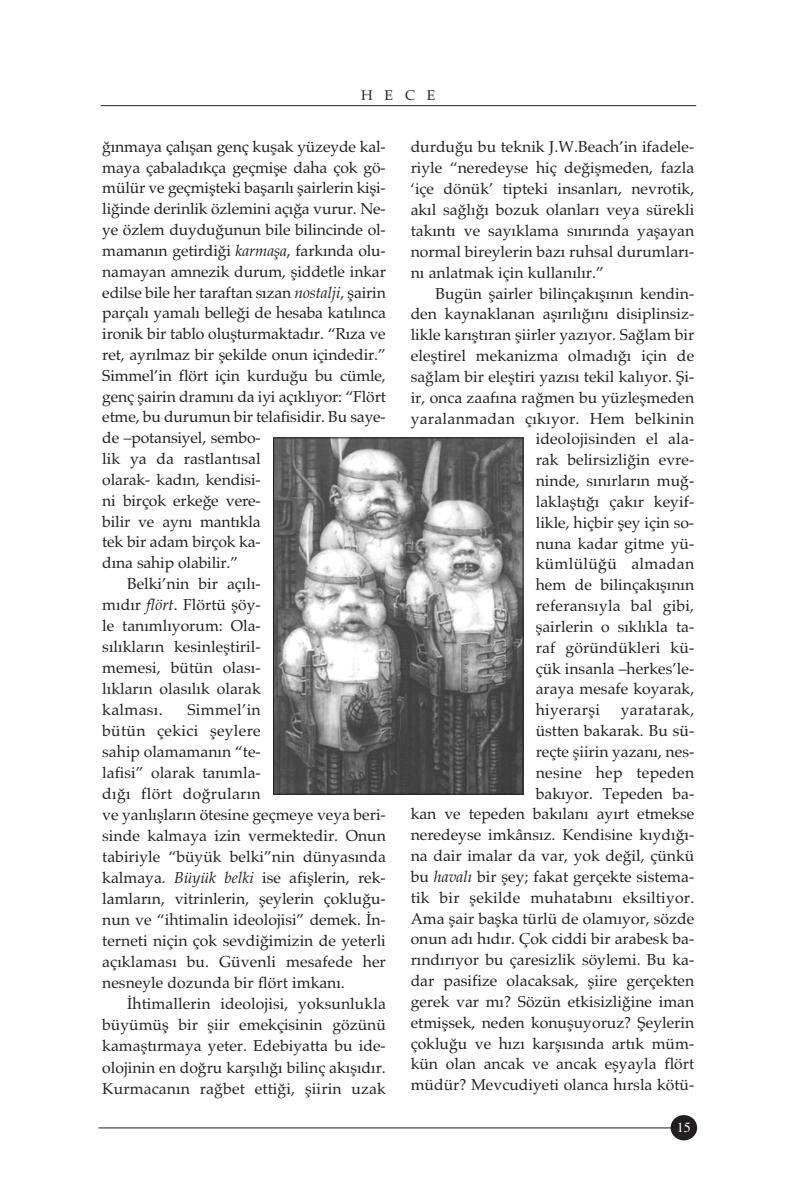
<style>
.page{position:relative;width:794px;height:1191px;background:#fff}
.page>*{position:absolute;margin:0;border:0;box-sizing:border-box;transform-origin:0 0}
.t1{font:15.75px/21px "Palatino";color:#231f20;text-align:justify}
.t2{font:15.75px "Palatino";letter-spacing:.02em;color:#231f20}
.t3{font:14px "Palatino";color:#231f20}
.t4{font:14px "Times Tr Roman";color:#fff}
.s1{font-style:italic}
</style>
<div class="page">
<hr style="left:101px;top:105px;width:595px;height:1px;background:#231f20">
<hr style="left:98px;top:1127px;width:574px;height:1px;background:#231f20">
<div style="left:670px;top:1115px;width:27px;height:25px;background:#231f20;border-radius:50%"></div>
<img style="left:275px;top:439px;width:246px;height:353px">
<div style="left:273px;top:437px;width:250px;height:357px;border:1px solid #231f20"></div>
<p class="t3" style="left:361px;top:90px;width:76px">HECE</p>
<p class="t1" style="left:102px;top:138px;width:285px">¤›nmaya çal›flan genç kuflak yüzeyde kal-</p>
<p class="t1" style="left:102px;top:158px;width:285px">maya çabalad›kça geçmifle daha çok gö-</p>
<p class="t1" style="left:102px;top:179px;width:285px">mülür ve geçmiflteki baflar›l› flairlerin kifli-</p>
<p class="t1" style="left:102px;top:200px;width:285px">li¤inde derinlik özlemini aç›¤a vurur. Ne-</p>
<p class="t1" style="left:102px;top:221px;width:285px">ye özlem duydu¤unun bile bilincinde ol-</p>
<p class="t1" style="left:102px;top:242px;width:285px">maman›n getirdi¤i <span class="s1">karmafla</span>, fark›nda olu-</p>
<p class="t1" style="left:102px;top:263px;width:285px">namayan amnezik durum, fliddetle inkar</p>
<p class="t1" style="left:102px;top:283px;width:285px">edilse bile her taraftan s›zan <span class="s1">nostalji</span>, flairin</p>
<p class="t1" style="left:102px;top:304px;width:285px">parçal› yamal› belle¤i de hesaba kat›l›nca</p>
<p class="t1" style="left:102px;top:325px;width:285px">ironik bir tablo oluflturmaktad›r. “R›za ve</p>
<p class="t1" style="left:102px;top:346px;width:285px">ret, ayr›lmaz bir flekilde onun içindedir.”</p>
<p class="t1" style="left:102px;top:367px;width:285px">Simmel’in flört için kurdu¤u bu cümle,</p>
<p class="t1" style="left:102px;top:387px;width:285px">genç flairin dram›n› da iyi aç›kl›yor: “Flört</p>
<p class="t1" style="left:102px;top:408px;width:285px">etme, bu durumun bir telafisidir. Bu saye-</p>
<p class="t1" style="left:102px;top:429px;width:160px">de –potansiyel, sembo-</p>
<p class="t1" style="left:102px;top:450px;width:160px">lik ya da rastlant›sal</p>
<p class="t1" style="left:102px;top:471px;width:160px">olarak- kad›n, kendisi-</p>
<p class="t1" style="left:102px;top:492px;width:160px">ni birçok erke¤e vere-</p>
<p class="t1" style="left:102px;top:512px;width:160px">bilir ve ayn› mant›kla</p>
<p class="t1" style="left:102px;top:533px;width:160px">tek bir adam birçok ka-</p>
<p class="t1" style="left:102px;top:554px;width:137px">d›na sahip olabilir.”</p>
<p class="t1" style="left:127px;top:575px;width:135px">Belki’nin bir aç›l›-</p>
<p class="t1" style="left:102px;top:596px;width:160px">m›d›r <span class="s1">flört</span>. Flörtü flöy-</p>
<p class="t1" style="left:102px;top:617px;width:160px">le tan›ml›yorum: Ola-</p>
<p class="t1" style="left:102px;top:638px;width:160px">s›l›klar›n kesinlefltiril-</p>
<p class="t1" style="left:102px;top:659px;width:160px">memesi, bütün olas›-</p>
<p class="t1" style="left:102px;top:680px;width:160px">l›klar›n olas›l›k olarak</p>
<p class="t1" style="left:102px;top:701px;width:62px">kalmas›.</p>
<p class="t1" style="left:102px;top:701px;width:285px;text-align:left;text-indent:85px">Simmel’in<br>bütün çekici fleylere<br>sahip olamaman›n “te-<br>lafisi” olarak tan›mla-<br>d›¤› flört do¤rular›n<br>ve yanl›fllar›n ötesine geçmeye veya beri&shy;sinde kalmaya izin vermektedir. Onun tabiriyle “büyük belki”nin dünyas›nda kalmaya. <span class="s1">Büyük belki</span> ise afifllerin, rek&shy;lamlar›n, vitrinlerin, fleylerin çoklu¤u&shy;nun ve “ihtimalin ideolojisi” demek. ‹n&shy;terneti niçin çok sevdi¤imizin de yeterli aç›klamas› bu. Güvenli mesafede her nesneyle dozunda bir flört imkan›.</p>
<p class="t1" style="left:102px;top:995px;width:285px;text-indent:25px">‹htimallerin ideolojisi, yoksunlukla büyümüfl bir fliir emekçisinin gözünü kamaflt›rmaya yeter. Edebiyatta bu ide&shy;olojinin en do¤ru karfl›l›¤› bilinç ak›fl›d›r.<br>Kurmacan›n ra¤bet etti¤i, fliirin uzak</p>
<p class="t1" style="left:411px;top:138px;width:285px">durdu¤u bu teknik J.W.Beach’in ifadele&shy;riyle “neredeyse hiç de¤iflmeden, fazla ‘içe dönük’ tipteki insanlar›, nevrotik, ak›l sa¤l›¤› bozuk olanlar› veya sürekli tak›nt› ve say›klama s›n›r›nda yaflayan normal bireylerin baz› ruhsal durumlar›- n› anlatmak için kullan›l›r.”</p>
<p class="t1" style="left:435px;top:284px;width:260px">Bugün flairler bilinçak›fl›n›n kendin-</p>
<p class="t1" style="left:411px;top:305px;width:285px">den kaynaklanan afl›r›l›¤›n› disiplinsiz-</p>
<p class="t1" style="left:411px;top:326px;width:285px">likle kar›flt›ran fliirler yaz›yor. Sa¤lam bir</p>
<p class="t1" style="left:411px;top:347px;width:285px">elefltirel mekanizma olmad›¤› için de</p>
<p class="t1" style="left:411px;top:368px;width:285px">sa¤lam bir elefltiri yaz›s› tekil kal›yor. fii-</p>
<p class="t1" style="left:411px;top:389px;width:285px">ir, onca zaaf›na ra¤men bu yüzleflmeden</p>
<p class="t2" style="left:411px;top:412px;width:285px">yaralanmadan ç›k›yor. Hem belkinin</p>
<p class="t1" style="left:536px;top:430px;width:160px">ideolojisinden el ala-</p>
<p class="t1" style="left:536px;top:451px;width:160px">rak belirsizli¤in evre-</p>
<p class="t1" style="left:536px;top:472px;width:160px">ninde, s›n›rlar›n mu¤-</p>
<p class="t1" style="left:536px;top:493px;width:160px">laklaflt›¤› çak›r keyif-</p>
<p class="t1" style="left:536px;top:513px;width:160px">likle, hiçbir fley için so-</p>
<p class="t1" style="left:536px;top:534px;width:160px">nuna kadar gitme yü-</p>
<p class="t2" style="left:536px;top:558px;width:160px">kümlülü¤ü almadan</p>
<p class="t1" style="left:536px;top:576px;width:160px">hem de bilinçak›fl›n›n</p>
<p class="t1" style="left:536px;top:597px;width:160px">referans›yla bal gibi,</p>
<p class="t1" style="left:536px;top:618px;width:160px">flairlerin o s›kl›kla ta-</p>
<p class="t1" style="left:536px;top:638px;width:160px">raf göründükleri kü-</p>
<p class="t1" style="left:536px;top:659px;width:160px">çük insanla –herkes’le-</p>
<p class="t1" style="left:536px;top:680px;width:160px">araya mesafe koyarak,</p>
<p class="t2" style="left:536px;top:704px;width:66px">hiyerarfli</p>
<p class="t1" style="left:411px;top:701px;width:285px;text-align:right">yaratarak,<br>üstten bakarak. Bu sü-<br>reçte fliirin yazan›, nes-<br>nesine hep tepeden<br>bak›yor. Tepeden ba-<br>kan ve tepeden bak›lan› ay›rt etmekse neredeyse imkâns›z. Kendisine k›yd›¤›- na dair imalar da var, yok de¤il, çünkü bu <span class="s1">haval›</span> bir fley; fakat gerçekte sistema&shy;tik bir flekilde muhatab›n› eksiltiyor.<br>Ama flair baflka türlü de olam›yor, sözde onun ad› h›d›r. Çok ciddi bir arabesk ba&shy;r›nd›r›yor bu çaresizlik söylemi. Bu ka&shy;dar pasifize olacaksak, fliire gerçekten gerek var m›? Sözün etkisizli¤ine iman etmiflsek, neden konufluyoruz? fieylerin çoklu¤u ve h›z› karfl›s›nda art›k müm&shy;kün olan ancak ve ancak eflyayla flört müdür? Mevcudiyeti olanca h›rsla kötü-</p>
<p class="t4" style="left:677px;top:1122px;width:15px">15</p>
</div>
